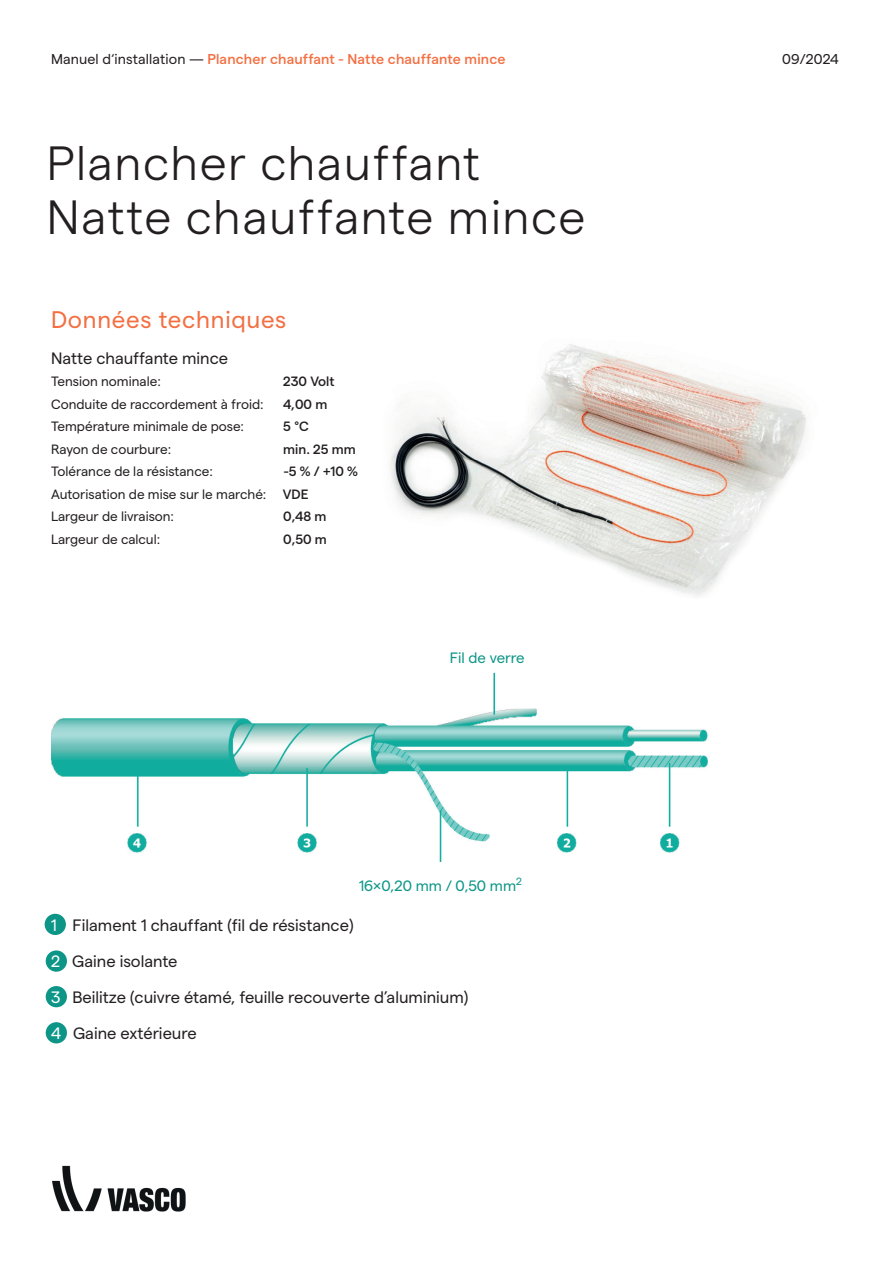
<style>
.page{position:relative;width:893px;height:1263px;background:#fff}
.page>*{position:absolute;margin:0;border:0;box-sizing:border-box;transform-origin:0 0}
.t1{font:300 48px/54px "Matter";letter-spacing:.03em;color:#231f20}
.t2{font:24px "Matter";letter-spacing:.03em;color:#f36f42}
.t3{font:16.5px/36px "Matter";color:#231f20}
.t4{font:15px "Matter";color:#0d9688}
.t5{font:500 14.25px "Matter";letter-spacing:.01em;color:#f36f42}
.t6{font:14.25px "Matter";letter-spacing:.01em;color:#231f20}
.t7{font:13.5px/22.5px "Matter";color:#231f20}
.t8{font:500 13.5px "Matter";color:#231f20}
.s1{font-weight:400;color:#231f20}
.s2{font-weight:500}
.s3{color:#fff}
</style>
<div class="page">
<img style="left:52px;top:1165px;width:134px;height:47px">
<img style="left:390px;top:344px;width:416px;height:252px">
<img style="left:51px;top:672px;width:657px;height:190px">
<div style="left:46px;top:950px;width:21px;height:22px;background:#0d9688;border-radius:50%"></div>
<div style="left:45px;top:914px;width:21px;height:21px;background:#0d9688;border-radius:50%"></div>
<div style="left:46px;top:986px;width:21px;height:21px;background:#0d9688;border-radius:50%"></div>
<div style="left:46px;top:1022px;width:21px;height:21px;background:#0d9688;border-radius:50%"></div>
<p class="t5" style="left:51px;top:48px;width:456px"><span class="s1">Manuel d‘installation —</span> Plancher chauffant - Natte chauffante mince</p>
<p class="t6" style="left:782px;top:49px;width:58px">09/2024</p>
<h1 class="t1" style="left:47px;top:132px;width:540px">Plancher chauffant<br>Natte chauffante mince</h1>
<h2 class="t2" style="left:51px;top:302px;width:237px">Données techniques</h2>
<p class="t3" style="left:51px;top:338px;width:179px">Natte chauffante mince</p>
<p class="t7" style="left:51px;top:369px;width:111px">Tension nominale:</p>
<p class="t8" style="left:283px;top:371px;width:53px">230 Volt</p>
<p class="t7" style="left:51px;top:391px;width:214px">Conduite de raccordement à froid:</p>
<p class="t8" style="left:283px;top:394px;width:46px">4,00 m</p>
<p class="t7" style="left:51px;top:414px;width:195px">Température minimale de pose:</p>
<p class="t8" style="left:283px;top:416px;width:27px">5 °C</p>
<p class="t7" style="left:51px;top:436px;width:122px">Rayon de courbure:</p>
<p class="t8" style="left:283px;top:439px;width:74px">min. 25 mm</p>
<p class="t7" style="left:51px;top:459px;width:163px">Tolérance de la résistance:</p>
<p class="t7" style="left:51px;top:459px;width:308px;text-indent:233px"><span class="s2">-5 % / +10 %<br></span>Autorisation de mise sur le marché: <span class="s2">VDE<br></span>Largeur de livraison:</p>
<p class="t8" style="left:283px;top:506px;width:45px">0,48 m</p>
<p class="t7" style="left:51px;top:526px;width:111px">Largeur de calcul:</p>
<p class="t8" style="left:283px;top:529px;width:45px">0,50 m</p>
<p class="t4" style="left:450px;top:647px;width:76px">Fil de verre</p>
<p class="t4" style="left:359px;top:875px;width:164px">16×0,20 mm / 0,50 mm<sup>2</sup></p>
<p class="t3" style="left:51px;top:906px;width:419px"><span class="s3">1</span> Filament 1 chauffant (fil de résistance)<br><span class="s3">2</span> Gaine isolante<br><span class="s3">3</span> Beilitze (cuivre étamé, feuille recouverte d’aluminium)<br><span class="s3">4</span> Gaine extérieure</p>
</div>
